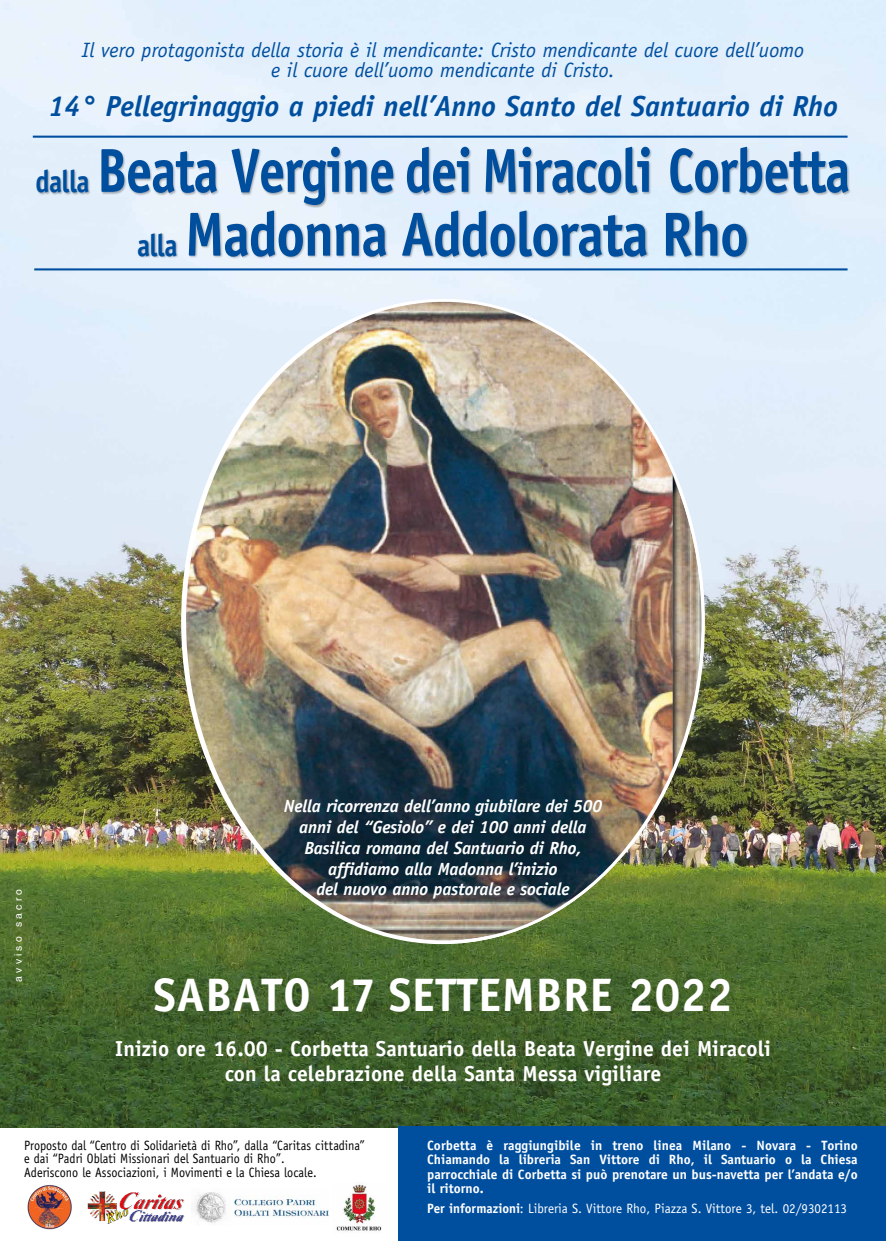
<style>
.page{position:relative;width:886px;height:1241px;background:#fff}
.page>*{position:absolute;margin:0;border:0;box-sizing:border-box;transform-origin:0 0}
.t1{font:700 62.25px/63.8px "Officina Sans LT";letter-spacing:-.025em;color:#004f9f;text-align:center;scale:.85 1}
.t2{font:700 47px "Officina Sans LT";letter-spacing:.015em;color:#fff}
.t3{font:italic 700 29.06px "Officina Sans LT";color:#004f9f}
.t4{font:700 21.69px/24.1px "Officina Sans LT";color:#fff;text-align:center}
.t5{font:italic 20.75px/20.8px "Officina Sans LT";color:#004f9f;text-align:center}
.t6{font:italic 700 17.62px/20.8px "Officina Sans LT";letter-spacing:-.01em;color:#fff;text-align:center}
.t7{font:700 13.5px/14.5px "Officina Sans LT";color:#fff;text-align:justify}
.t8{font:13.5px/13.5px "Officina Sans LT";color:#000;scale:.9 1}
.t9{font:13.5px "Officina Sans LT";color:#fff}
.t10{font:10.38px "Helvetica";color:#fff}
.s1{font-size:31.12px}
.s2{font-weight:700}
</style>
<div class="page">
<img style="left:0;top:0;width:886px;height:1128px">
<div style="left:36px;top:146px;width:815px;height:62px;background:#000;opacity:.3"></div>
<div style="left:137px;top:210px;width:612px;height:49px;background:#000;opacity:.3"></div>
<hr style="left:34px;top:268px;width:813px;height:2px;background:#004f9f">
<hr style="left:33px;top:136px;width:814px;height:2px;background:#004f9f">
<div style="left:399px;top:1125px;width:487px;height:115px;background:#004f9f"></div>
<img style="left:336px;top:1184px;width:46px;height:47px">
<img style="left:88px;top:1191px;width:97px;height:31px">
<img style="left:27px;top:1185px;width:45px;height:45px">
<img style="left:194px;top:1192px;width:135px;height:31px">
<img style="left:686px;top:348px;width:17px;height:542px">
<img style="left:185px;top:300px;width:501px;height:638px">
<h3 class="t5" style="left:82px;top:39px;width:724px">Il vero protagonista della storia è il mendicante: Cristo mendicante del cuore dell’uomo e il cuore dell’uomo mendicante di Cristo.</h3>
<h3 class="t3" style="left:48px;top:88px;width:791px">14° Pellegrinaggio a piedi nell’Anno Santo del Santuario di Rho</h3>
<h1 class="t1" style="left:36px;top:138px;width:960px"><span class="s1">dalla</span> Beata Vergine dei Miracoli Corbetta <span class="s1">alla</span> Madonna Addolorata Rho</h1>
<p class="t10" style="left:10px;top:981px;width:94px;rotate:-90deg">a v v i s o s a c r o</p>
<h3 class="t6" style="left:284px;top:795px;width:320px">Nella ricorrenza dell’anno giubilare dei 500 anni del “Gesiolo” e dei 100 anni della Basilica romana del Santuario di Rho, affidiamo alla Madonna l’inizio<br>del nuovo anno pastorale e sociale</h3>
<h2 class="t2" style="left:153px;top:965px;width:581px">SABATO 17 SETTEMBRE 2022</h2>
<h3 class="t4" style="left:115px;top:1036px;width:657px">Inizio ore 16.00 - Corbetta Santuario della Beata Vergine dei Miracoli con la celebrazione della Santa Messa vigiliare</h3>
<p class="t8" style="left:24px;top:1138px;width:380px">Proposto dal “Centro di Solidarietà di Rho”, dalla “Caritas cittadina” e dai “Padri Oblati Missionari del Santuario di Rho”.<br>Aderiscono le Associazioni, i Movimenti e la Chiesa locale.</p>
<p class="t7" style="left:427px;top:1137px;width:432px">Corbetta è raggiungibile in treno linea Milano - Novara - Torino Chiamando la libreria San Vittore di Rho, il Santuario o la Chiesa parrocchiale di Corbetta si può prenotare un bus-navetta per l’andata e/o il ritorno.</p>
<p class="t9" style="left:427px;top:1200px;width:421px"><span class="s2">Per informazioni</span>: Libreria S. Vittore Rho, Piazza S. Vittore 3, tel. 02/9302113</p>
</div>
